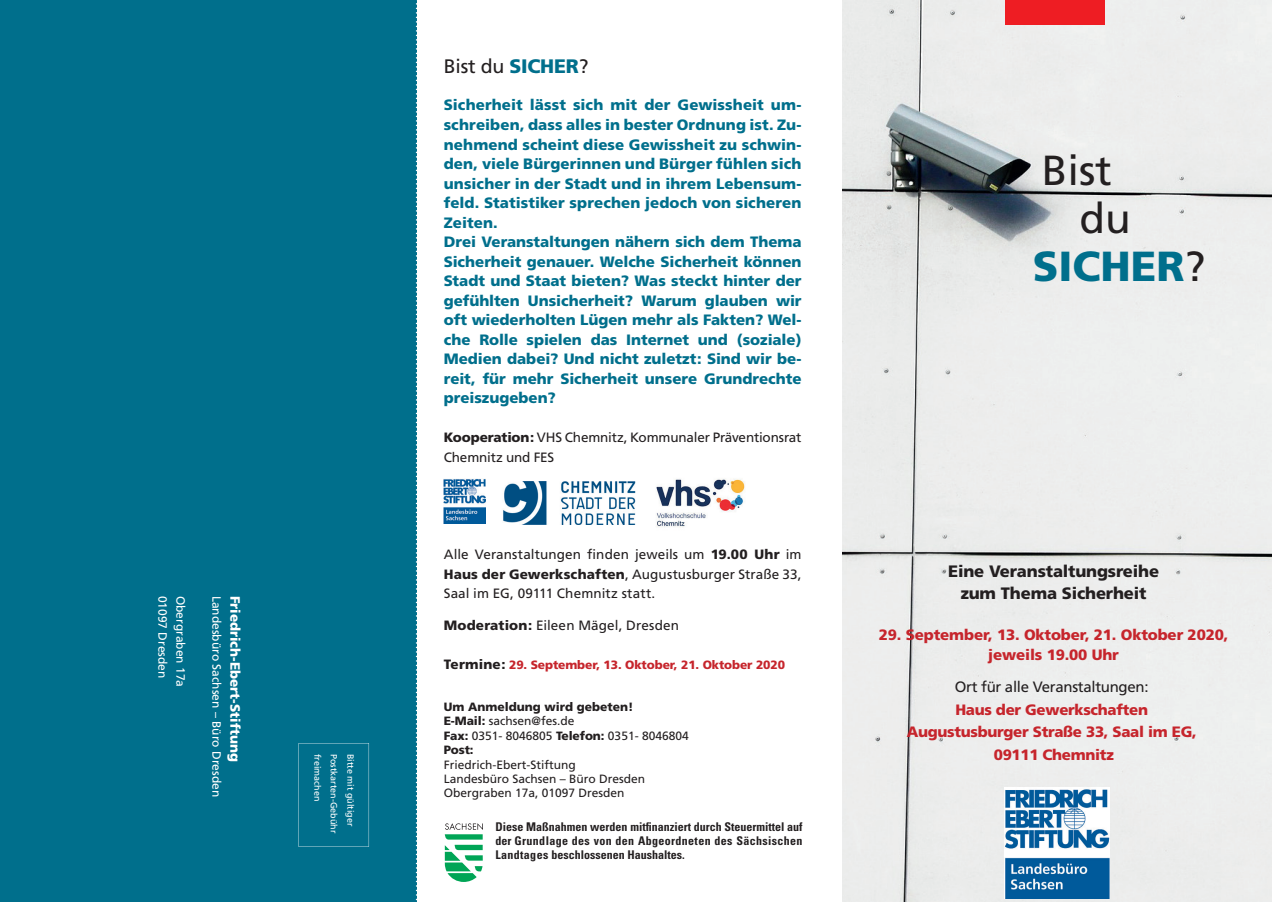
<style>
.page{position:relative;width:1272px;height:902px;background:#fff}
.page>*{position:absolute;margin:0;border:0;box-sizing:border-box;transform-origin:0 0}
.t1{font:900 42px "Frutiger";color:#006f8c}
.t2{font:42px "Frutiger";color:#231f20}
.t3{font:19.5px "Frutiger";letter-spacing:-.01em;color:#231f20}
.t4{font:900 16.5px/21.6px "Frutiger";letter-spacing:-.01em;color:#231f20;text-align:center}
.t5{font:900 15px/19.5px "Frutiger";color:#006f8c}
.t6{font:900 15px/22.5px "Frutiger";letter-spacing:-.02em;color:#c6252c;text-align:center}
.t7{font:15px "Frutiger";letter-spacing:-.02em;color:#231f20}
.t8{font:13.5px/19.5px "Frutiger";letter-spacing:-.005em;color:#231f20}
.t9{font:900 13.5px "Frutiger";color:#fff}
.t10{font:700 condensed 12px/14.4px "Univers";color:#231f20;text-align:justify}
.t11{font:900 12px/14.4px "Frutiger";color:#231f20}
.t12{font:12px/14.4px "Frutiger";color:#231f20}
.t13{font:12px "Frutiger";color:#fff}
.t14{font:900 12px "Frutiger";letter-spacing:-.01em;color:#c6252c}
.t15{font:9px "Frutiger";color:#fff}
.s1{font-weight:900;color:#006f8c}
.s2{font-weight:900}
.s3{font-size:13.5px;color:#231f20}
.s4{font-weight:400}
.s5{font-weight:400;color:#231f20}
</style>
<div class="page">
<img style="left:842px;top:0;width:429px;height:901px">
<div style="left:1004px;top:0;width:100px;height:25px;background:#ee1d23"></div>
<div style="left:0;top:0;width:417px;height:901px;background:#006f8c"></div>
<svg style="left:416px;top:0;width:1px;height:901px"></svg>
<svg style="left:298px;top:743px;width:71px;height:103px"></svg>
<svg style="left:445px;top:823px;width:38px;height:58px"></svg>
<img style="left:1004px;top:787px;width:105px;height:111px">
<img style="left:444px;top:479px;width:41px;height:44px">
<img style="left:503px;top:481px;width:133px;height:44px">
<img style="left:656px;top:478px;width:89px;height:50px">
<p class="t13" style="left:169px;top:595px;width:84px;rotate:90deg">01097 Dresden</p>
<p class="t13" style="left:187px;top:595px;width:93px;rotate:90deg">Obergraben 17a</p>
<p class="t13" style="left:223px;top:595px;width:203px;rotate:90deg">Landesbüro Sachsen – Büro Dresden</p>
<p class="t9" style="left:243px;top:595px;width:167px;rotate:90deg">Friedrich-Ebert-Stiftung</p>
<p class="t15" style="left:323px;top:753px;width:49px;rotate:90deg">freimachen</p>
<p class="t15" style="left:339px;top:753px;width:81px;rotate:90deg">Postkarten-Gebühr</p>
<p class="t15" style="left:356px;top:753px;width:74px;rotate:90deg">Bitte mit gültiger</p>
<h2 class="t3" style="left:444px;top:55px;width:146px">Bist du <span class="s1">SICHER</span>?</h2>
<p class="t5" style="left:444px;top:95px;width:359px">Sicherheit lässt sich mit der Gewissheit um&shy;schreiben, dass alles in bester Ordnung ist. Zu&shy;nehmend scheint diese Gewissheit zu schwin&shy;den, viele Bürgerinnen und Bürger fühlen sich unsicher in der Stadt und in ihrem Lebensum&shy;feld. Statistiker sprechen jedoch von sicheren Zeiten.<br>Drei Veranstaltungen nähern sich dem Thema Sicherheit genauer. Welche Sicherheit können Stadt und Staat bieten? Was steckt hinter der gefühlten Unsicherheit? Warum glauben wir oft wiederholten Lügen mehr als Fakten? Wel&shy;che Rolle spielen das Internet und (soziale)<br>Medien dabei? Und nicht zuletzt: Sind wir be&shy;reit, für mehr Sicherheit unsere Grundrechte preiszugeben?</p>
<p class="t8" style="left:444px;top:427px;width:359px"><span class="s2">Kooperation:</span> VHS Chemnitz, Kommunaler Präventionsrat<br>Chemnitz und FES</p>
<p class="t8" style="left:444px;top:544px;width:359px;text-align:justify">Alle Veranstaltungen finden jeweils um <span class="s2">19.00 Uhr</span> im <span class="s2">Haus der Gewerkschaften</span>, Augustusburger Straße 33, Saal im EG, 09111 Chemnitz statt.</p>
<p class="t8" style="left:444px;top:615px;width:237px"><span class="s2">Moderation:</span> Eileen Mägel, Dresden</p>
<p class="t14" style="left:444px;top:657px;width:343px"><span class="s3">Termine:</span> 29. September, 13. Oktober, 21. Oktober 2020</p>
<p class="t11" style="left:444px;top:699px;width:246px">Um Anmeldung wird gebeten!<br>E-Mail: <span class="s4">sachsen@fes.de<br></span>Fax: <span class="s4">0351- 8046805</span> Telefon: <span class="s4">0351- 8046804<br></span>Post:</p>
<p class="t12" style="left:444px;top:757px;width:203px">Friedrich-Ebert-Stiftung<br>Landesbüro Sachsen – Büro Dresden<br>Obergraben 17a, 01097 Dresden</p>
<p class="t10" style="left:495px;top:818px;width:309px">Diese Maßnahmen werden mitfinanziert durch Steuermittel auf der Grundlage des von den Abgeordneten des Sächsischen Landtages beschlossenen Haushaltes.</p>
<h1 class="t2" style="left:1041px;top:146px;width:72px">Bist</h1>
<h1 class="t2" style="left:1079px;top:194px;width:53px">du</h1>
<h1 class="t1" style="left:1032px;top:241px;width:174px">SICHER<span class="s5">?</span></h1>
<p class="t4" style="left:948px;top:560px;width:212px">Eine Veranstaltungsreihe zum Thema Sicherheit</p>
<p class="t6" style="left:878px;top:624px;width:351px;line-height:19.5px">29. September, 13. Oktober, 21. Oktober 2020, jeweils 19.00 Uhr</p>
<p class="t7" style="left:954px;top:678px;width:195px">Ort für alle Veranstaltungen:</p>
<p class="t6" style="left:906px;top:698px;width:291px">Haus der Gewerkschaften<br>Augustusburger Straße 33, Saal im EG,<br>09111 Chemnitz</p>
</div>
